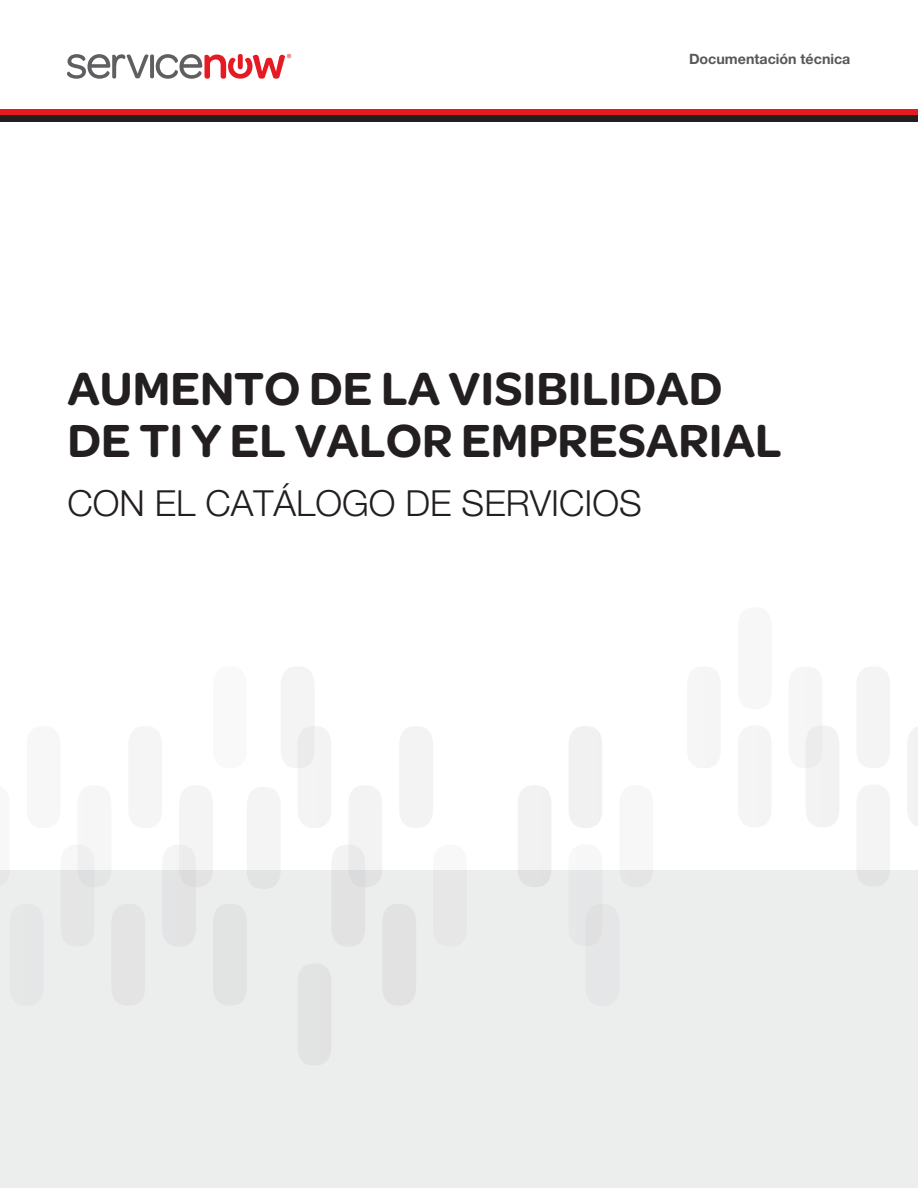
<style>
.page{position:relative;width:918px;height:1188px;background:#fff}
.page>*{position:absolute;margin:0;border:0;box-sizing:border-box;transform-origin:0 0}
.t1{font:600 49.5px/52.5px "Omnes";color:#231f20}
.t2{font:300 36px "Helvetica Neue LT Std";color:#231f20}
.t3{font:700 14.25px "Helvetica Neue LT Std";color:#57585a}
</style>
<div class="page">
<svg style="left:68px;top:54px;width:81px;height:25px"></svg>
<svg style="left:150px;top:55px;width:4px;height:23px"></svg>
<svg style="left:156px;top:54px;width:135px;height:25px"></svg>
<div style="left:0;top:114px;width:918px;height:8px;background:#231f20"></div>
<div style="left:0;top:109px;width:918px;height:5px;background:#e51a23"></div>
<div style="left:0;top:870px;width:918px;height:318px;background:#eceded"></div>
<div style="left:756px;top:726px;width:15px;height:101px;background:#f4f4f4"></div>
<div style="left:857px;top:785px;width:33px;height:85px;background:#f4f4f4"></div>
<div style="left:857px;top:667px;width:33px;height:101px;background:#f4f4f4"></div>
<div style="left:805px;top:725px;width:34px;height:102px;background:#f2f2f2"></div>
<svg style="left:908px;top:727px;width:10px;height:99px"></svg>
<svg style="left:518px;top:786px;width:33px;height:101px"></svg>
<svg style="left:569px;top:726px;width:33px;height:220px"></svg>
<svg style="left:77px;top:667px;width:356px;height:397px"></svg>
<p class="t3" style="left:689px;top:50px;width:163px">Documentación técnica</p>
<p class="t1" style="left:68px;top:362px;width:716px">AUMENTO DE LA VISIBILIDAD<br>DE TI Y EL VALOR EMPRESARIAL</p>
<p class="t2" style="left:68px;top:481px;width:576px">CON EL CATÁLOGO DE SERVICIOS</p>
</div>
